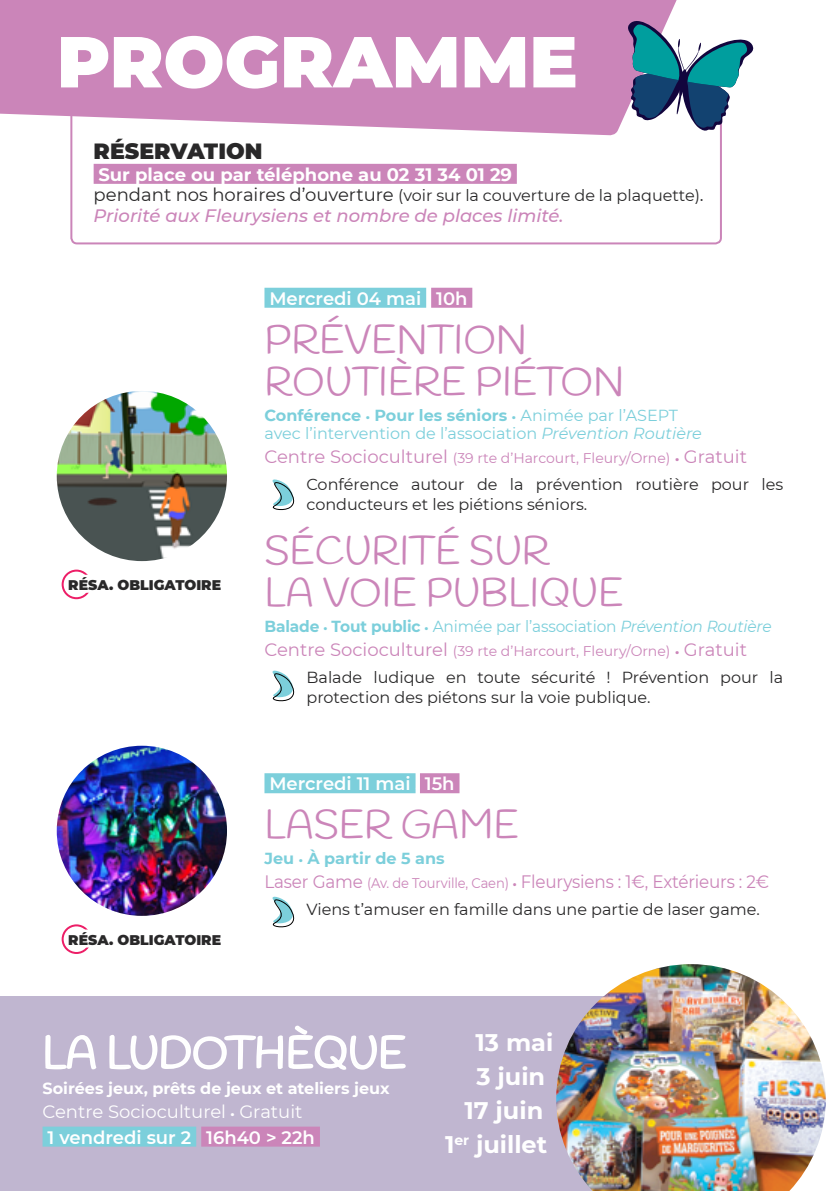
<style>
.page{position:relative;width:840px;height:1191px;background:#fff}
.page>*{position:absolute;margin:0;border:0;box-sizing:border-box;transform-origin:0 0}
.t1{font:900 72px "Montserrat";color:#fff}
.t2{font:44px "Handlee";color:#fff}
.t3{font:40px/42px "Handlee";color:#cb85b9}
.t4{font:700 24px "Montserrat";color:#fff}
.t5{font:900 22px "Montserrat";color:#292829}
.t6{font:18px "Montserrat";letter-spacing:-.01em;color:#cb85b9;scale:.93 1}
.t7{font:18px/26px "Montserrat";color:#fff}
.t8{font:italic 500 18px "Montserrat";color:#cb85b9}
.t9{font:700 18px "Montserrat";color:#fff}
.t10{font:600 18px "Montserrat";color:#fff}
.t11{font:16px/20px "Montserrat";color:#292829}
.t12{font:16px/18px "Montserrat";letter-spacing:-.005em;color:#7ccfdb}
.t13{font:16px "Montserrat";letter-spacing:-.005em;color:#7ccfdb;scale:.96 1}
.t14{font:700 16px "Montserrat";color:#fff}
.t15{font:700 16px "Montserrat";color:#7ccfdb}
.t16{font:14px "Montserrat";color:#cb85b9}
.t17{font:900 14px "Montserrat";color:#292829}
.s1{font-size:18px}
.s2{font-weight:700}
.s3{font-style:italic}
.s4{font-weight:700;font-size:16px}
.s5{font-size:14px}
.s6{font-weight:600}
</style>
<div class="page">
<div style="left:0;top:996px;width:765px;height:195px;background:#c0b6d0"></div>
<div style="left:70px;top:84px;width:651px;height:160px;border:2px solid #cb85b9;border-radius:6px"></div>
<svg style="left:0;top:0;width:677px;height:135px;fill:#cb85b9"></svg>
<svg style="left:623px;top:16px;width:131px;height:115px"></svg>
<div style="left:43px;top:1126px;width:153px;height:20px;background:#7ccfdb"></div>
<div style="left:201px;top:1126px;width:119px;height:20px;background:#cb85b9"></div>
<svg style="left:45px;top:1035px;width:52px;height:35px"></svg>
<svg style="left:109px;top:1025px;width:297px;height:45px"></svg>
<div style="left:94px;top:164px;width:422px;height:20px;background:#cb85b9"></div>
<img style="left:556px;top:964px;width:269px;height:227px">
<img style="left:57px;top:745px;width:170px;height:171px;border-radius:85px">
<div style="left:62px;top:924px;width:29px;height:30px;border:2px solid #ed1e67;border-radius:50%"></div>
<div style="left:68px;top:929px;width:153px;height:18px;background:#fff"></div>
<div style="left:264px;top:773px;width:151px;height:20px;background:#7ccfdb"></div>
<div style="left:419px;top:773px;width:40px;height:20px;background:#cb85b9"></div>
<svg style="left:272px;top:896px;width:23px;height:32px"></svg>
<img style="left:57px;top:391px;width:170px;height:170px;border-radius:85px">
<div style="left:62px;top:569px;width:29px;height:30px;border:2px solid #ed1e67;border-radius:50%"></div>
<div style="left:68px;top:575px;width:153px;height:18px;background:#fff"></div>
<div style="left:264px;top:288px;width:162px;height:20px;background:#7ccfdb"></div>
<div style="left:431px;top:288px;width:41px;height:20px;background:#cb85b9"></div>
<svg style="left:272px;top:479px;width:23px;height:32px"></svg>
<svg style="left:272px;top:670px;width:23px;height:32px"></svg>
<h1 class="t1" style="left:57px;top:8px;width:522px">PROGRAMME</h1>
<h3 class="t5" style="left:94px;top:134px;width:170px">RÉSERVATION</h3>
<p class="t9" style="left:98px;top:161px;width:415px">Sur place ou par téléphone au 02 31 34 01 29</p>
<p class="t11" style="left:94px;top:185px;width:611px"><span class="s1">pendant nos horaires d’ouverture</span> (voir sur la couverture de la plaquette)<span class="s1">.</span></p>
<p class="t8" style="left:94px;top:203px;width:471px">Priorité aux Fleurysiens et nombre de places limité.</p>
<p class="t17" style="left:68px;top:574px;width:154px">RÉSA. OBLIGATOIRE</p>
<p class="t17" style="left:68px;top:929px;width:154px">RÉSA. OBLIGATOIRE</p>
<p class="t10" style="left:269px;top:285px;width:199px">Mercredi 04 mai 10h</p>
<h3 class="t3" style="left:264px;top:321px;width:361px">PRÉVENTION<br>ROUTIÈRE PIÉTON</h3>
<p class="t12" style="left:264px;top:405px;width:438px"><span class="s2">Conférence . Pour les séniors .</span> Animée par l’ASEPT avec l’intervention de l’association <span class="s3">Prévention Routière</span></p>
<p class="t16" style="left:264px;top:448px;width:484px"><span class="s1">Centre Socioculturel</span> (39 rte d’Harcourt, Fleury/Orne) <span class="s4">.</span> <span class="s1">Gratuit</span></p>
<p class="t11" style="left:306px;top:473px;width:478px">Conférence autour de la prévention routière pour les conducteurs et les piétions séniors.</p>
<h3 class="t3" style="left:264px;top:532px;width:360px">SÉCURITÉ SUR<br>LA VOIE PUBLIQUE</h3>
<p class="t13" style="left:264px;top:615px;width:529px"><span class="s2">Balade . Tout public .</span> Animée par l’association <span class="s3">Prévention Routière</span></p>
<p class="t16" style="left:264px;top:641px;width:484px"><span class="s1">Centre Socioculturel</span> (39 rte d’Harcourt, Fleury/Orne) <span class="s4">.</span> <span class="s1">Gratuit</span></p>
<p class="t11" style="left:306px;top:666px;width:478px">Balade ludique en toute sécurité ! Prévention pour la protection des piétons sur la voie publique.</p>
<p class="t10" style="left:269px;top:771px;width:187px">Mercredi 11 mai . 15h</p>
<h3 class="t3" style="left:264px;top:806px;width:256px">LASER GAME</h3>
<p class="t15" style="left:264px;top:847px;width:182px">Jeu . à partir de 5 ans</p>
<p class="t6" style="left:264px;top:869px;width:544px">Laser Game <span class="s5">(Av. de Tourville, Caen)</span> <span class="s4">.</span> Fleurysiens : 1€, Extérieurs : 2€</p>
<p class="t11" style="left:306px;top:899px;width:455px">Viens t’amuser en famille dans une partie de laser game.</p>
<h2 class="t2" style="left:43px;top:1026px;width:364px">LA LUDOTHÈQUE</h2>
<p class="t14" style="left:43px;top:1076px;width:348px">Soirées jeux, prêts de jeux et ateliers jeux</p>
<p class="t7" style="left:43px;top:1097px;width:274px">Centre Socioculturel <span class="s4">.</span> Gratuit<br><span class="s6">1 vendredi sur 2 16h40 &gt; 22h</span></p>
<h3 class="t4" style="left:475px;top:1025px;width:79px">13 mai</h3>
<h3 class="t4" style="left:476px;top:1059px;width:70px">3 juin</h3>
<h3 class="t4" style="left:464px;top:1093px;width:80px">17 juin</h3>
<h3 class="t4" style="left:445px;top:1127px;width:104px">1<sup>er</sup> juillet</h3>
</div>
